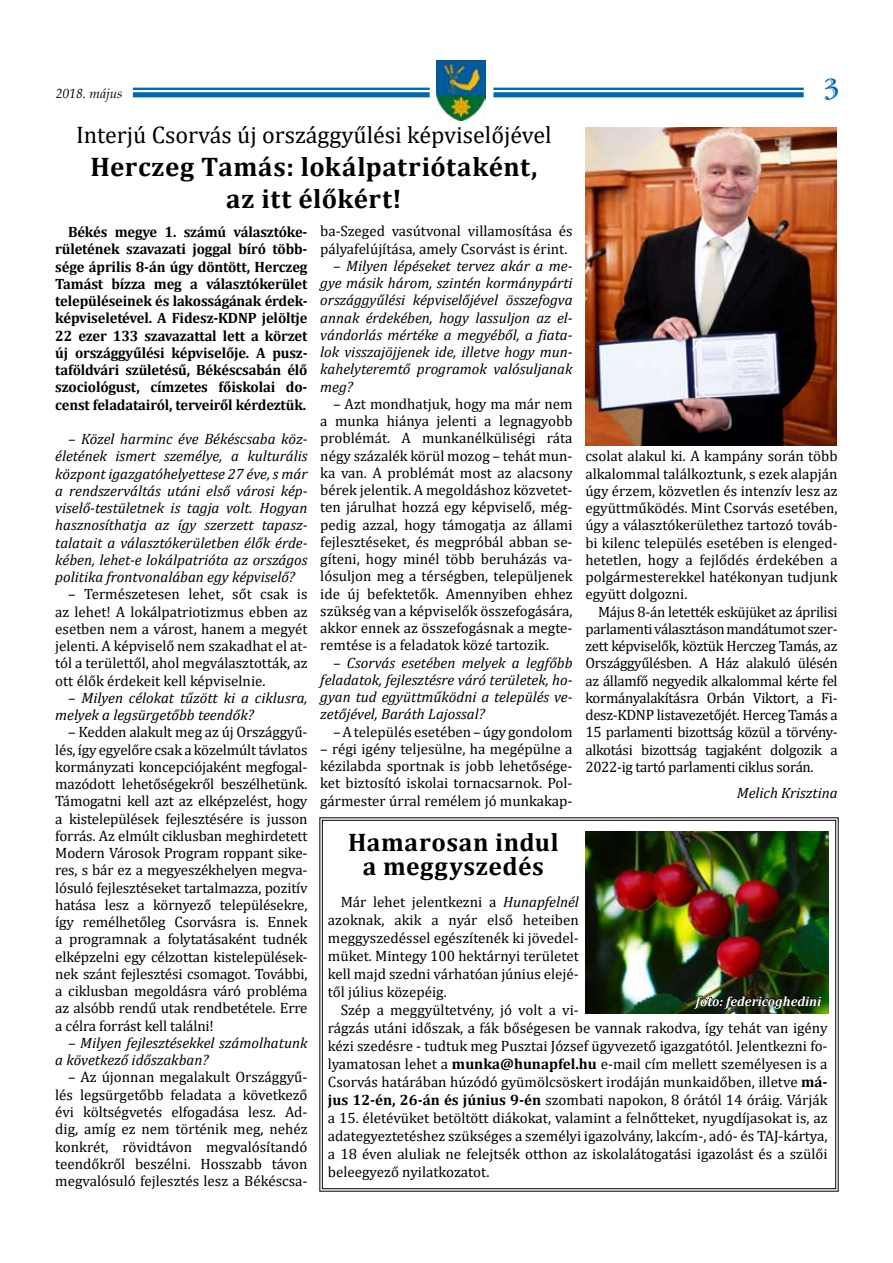
<style>
.page{position:relative;width:893px;height:1263px;background:#fff}
.page>*{position:absolute;margin:0;border:0;box-sizing:border-box;transform-origin:0 0}
.t1{font:700 27px/32.4px "Cambria";letter-spacing:.015em;color:#000;text-align:center}
.t2{font:700 27px "Garamond Handtooled PFL";color:#0066b3}
.t3{font:700 25.5px/24px "Cambria";letter-spacing:.025em;color:#000;text-align:center}
.t4{font:24px "Cambria";color:#000}
.t5{font:15px/17.2px "Cambria";color:#000;text-align:justify}
.t6{font:italic 15px/17.2px "Cambria";color:#000;text-align:justify}
.t7{font:700 15px/17.2px "Cambria";letter-spacing:-.01em;color:#000;text-align:justify}
.t8{font:italic 700 13.5px "Cambria";color:#fff}
.t9{font:italic 13.5px "Book Antiqua";color:#000}
.s1{font-style:italic}
.s2{font-weight:700}
</style>
<div class="page">
<svg style="left:133px;top:87px;width:671px;height:11px;background:#2a7fbf"></svg>
<hr style="left:67px;top:90px;width:791px;height:2px;background:#fff">
<div style="left:430px;top:65px;width:63px;height:57px;background:#fff"></div>
<img style="left:437px;top:61px;width:49px;height:59px">
<svg style="left:319px;top:817px;width:520px;height:375px"></svg>
<img style="left:585px;top:128px;width:251px;height:318px">
<img style="left:585px;top:831px;width:244px;height:183px">
<img style="left:693px;top:991px;width:129px;height:21px">
<p class="t9" style="left:56px;top:84px;width:68px">2018. május</p>
<h1 class="t2" style="left:823px;top:72px;width:16px">3</h1>
<h3 class="t4" style="left:76px;top:121px;width:477px">Interjú Csorvás új országgyűlési képviselőjével</h3>
<h1 class="t1" style="left:91px;top:149px;width:448px">Herczeg Tamás: lokálpatriótaként, az itt élőkért!</h1>
<p class="t7" style="left:55px;top:223px;width:254px;text-indent:13px">Békés megye 1. számú választóke&shy;rületének szavazati joggal bíró több&shy;sége április 8-án úgy döntött, Herczeg Tamást bízza meg a választókerület településeinek és lakosságának érdek&shy;képviseletével. A Fidesz-KDNP jelöltje 22 ezer 133 szavazattal lett a körzet új országgyűlési képviselője. A pusz&shy;taföldvári születésű, Békéscsabán élő szociológust, címzetes főiskolai do&shy;censt feladatairól, terveiről kérdeztük.</p>
<p class="t6" style="left:55px;top:430px;width:254px;text-indent:13px">– Közel harminc éve Békéscsaba köz&shy;életének ismert személye, a kulturális központ igazgatóhelyettese 27 éve, s már a rendszerváltás utáni első városi kép&shy;viselő-testületnek is tagja volt. Hogyan hasznosíthatja az így szerzett tapasz&shy;talatait a választókerületben élők érde&shy;kében, lehet-e lokálpatrióta az országos politika frontvonalában egy képviselő?</p>
<p class="t5" style="left:55px;top:586px;width:254px;text-indent:13px">– Természetesen lehet, sőt csak is az lehet! A lokálpatriotizmus ebben az esetben nem a várost, hanem a megyét jelenti. A képviselő nem szakadhat el at&shy;tól a területtől, ahol megválasztották, az ott élők érdekeit kell képviselnie.</p>
<p class="t6" style="left:55px;top:688px;width:254px;text-indent:13px">– Milyen célokat tűzött ki a ciklusra, melyek a legsürgetőbb teendők?</p>
<p class="t5" style="left:55px;top:724px;width:254px;text-indent:13px">– Kedden alakult meg az új Országgyű&shy;lés, így egyelőre csak a közelmúlt távlatos kormányzati koncepciójaként megfogal&shy;mazódott lehetőségekről beszélhetünk.<br>Támogatni kell azt az elképzelést, hogy a kistelepülések fejlesztésére is jusson forrás. Az elmúlt ciklusban meghirdetett Modern Városok Program roppant sike&shy;res, s bár ez a megyeszékhelyen megva&shy;lósuló fejlesztéseket tartalmazza, pozitív hatása lesz a környező településekre, így remélhetőleg Csorvásra is. Ennek a programnak a folytatásaként tudnék elképzelni egy célzottan kistelepülések&shy;nek szánt fejlesztési csomagot. További, a ciklusban megoldásra váró probléma az alsóbb rendű utak rendbetétele. Erre a célra forrást kell találni!</p>
<p class="t6" style="left:55px;top:1033px;width:254px;text-indent:13px">– Milyen fejlesztésekkel számolhatunk a következő időszakban?</p>
<p class="t5" style="left:55px;top:1069px;width:254px;text-indent:13px">– Az újonnan megalakult Országgyű&shy;lés legsürgetőbb feladata a következő évi költségvetés elfogadása lesz. Ad&shy;dig, amíg ez nem történik meg, nehéz konkrét, rövidtávon megvalósítandó teendőkről beszélni. Hosszabb távon megvalósuló fejlesztés lesz a Békéscsa-</p>
<p class="t5" style="left:320px;top:223px;width:254px">ba-Szeged vasútvonal villamosítása és pályafelújítása, amely Csorvást is érint.</p>
<p class="t6" style="left:320px;top:256px;width:254px;text-indent:13px">– Milyen lépéseket tervez akár a me&shy;gye másik három, szintén kormánypárti országgyűlési képviselőjével összefogva annak érdekében, hogy lassuljon az el&shy;vándorlás mértéke a megyéből, a fiata&shy;lok visszajöjjenek ide, illetve hogy mun&shy;kahelyteremtő programok valósuljanak meg?</p>
<p class="t5" style="left:320px;top:395px;width:254px;text-indent:13px">– Azt mondhatjuk, hogy ma már nem a munka hiánya jelenti a legnagyobb problémát. A munkanélküliségi ráta négy százalék körül mozog – tehát mun&shy;ka van. A problémát most az alacsony bérek jelentik. A megoldáshoz közvetet&shy;ten járulhat hozzá egy képviselő, még&shy;pedig azzal, hogy támogatja az állami fejlesztéseket, és megpróbál abban se&shy;gíteni, hogy minél több beruházás va&shy;lósuljon meg a térségben, települjenek ide új befektetők. Amennyiben ehhez szükség van a képviselők összefogására, akkor ennek az összefogásnak a megte&shy;remtése is a feladatok közé tartozik.</p>
<p class="t6" style="left:320px;top:653px;width:254px;text-indent:13px">– Csorvás esetében melyek a legfőbb feladatok, fejlesztésre váró területek, ho&shy;gyan tud együttműködni a település ve&shy;zetőjével, Baráth Lajossal?</p>
<p class="t5" style="left:333px;top:723px;width:241px">– A település esetében – úgy gondolom</p>
<p class="t5" style="left:320px;top:740px;width:254px">– régi igény teljesülne, ha megépülne a kézilabda sportnak is jobb lehetősége&shy;ket biztosító iskolai tornacsarnok. Pol&shy;gármester úrral remélem jó munkakap-</p>
<p class="t5" style="left:585px;top:448px;width:254px">csolat alakul ki. A kampány során több alkalommal találkoztunk, s ezek alapján úgy érzem, közvetlen és intenzív lesz az együttműködés. Mint Csorvás esetében, úgy a választókerülethez tartozó továb&shy;bi kilenc település esetében is elenged&shy;hetetlen, hogy a fejlődés érdekében a polgármesterekkel hatékonyan tudjunk együtt dolgozni.</p>
<p class="t5" style="left:585px;top:603px;width:254px;text-indent:13px">Május 8-án letették esküjüket az áprilisi parlamenti választáson mandátumot szer&shy;zett képviselők, köztük Herczeg Tamás, az Országgyűlésben. A Ház alakuló ülésén az államfő negyedik alkalommal kérte fel kormányalakításra Orbán Viktort, a Fi&shy;desz-KDNP listavezetőjét. Herceg Tamás a 15 parlamenti bizottság közül a törvény&shy;alkotási bizottság tagjaként dolgozik a 2022-ig tartó parlamenti ciklus során.</p>
<p class="t6" style="left:737px;top:784px;width:102px">Melich Krisztina</p>
<h2 class="t3" style="left:348px;top:829px;width:212px">Hamarosan indul a meggyszedés</h2>
<p class="t5" style="left:328px;top:892px;width:252px;line-height:18px;text-indent:13px">Már lehet jelentkezni a <span class="s1">Hunapfelnél </span>azoknak, akik a nyár első heteiben meggyszedéssel egészítenék ki jövedel&shy;müket. Mintegy 100 hektárnyi területet kell majd szedni várhatóan június elejé&shy;től július közepéig.</p>
<p class="t5" style="left:328px;top:1000px;width:501px;line-height:18px;text-align:left;text-indent:13px">Szép a meggyültetvény, jó volt a vi-<br>rágzás utáni időszak, a fák bőségesen be vannak rakodva, így tehát van igény kézi szedésre - tudtuk meg Pusztai József ügyvezető igazgatótól. Jelentkezni fo&shy;lyamatosan lehet a <span class="s2">munka@hunapfel.hu</span> e-mail cím mellett személyesen is a Csorvás határában húzódó gyümölcsöskert irodáján munkaidőben, illetve <span class="s2">má&shy;jus 12-én, 26-án és június 9-én</span> szombati napokon, 8 órától 14 óráig. Várják a 15. életévüket betöltött diákokat, valamint a felnőtteket, nyugdíjasokat is, az adategyeztetéshez szükséges a személyi igazolvány, lakcím-, adó- és TAJ-kártya, a 18 éven aluliak ne felejtsék otthon az iskolalátogatási igazolást és a szülői beleegyező nyilatkozatot.</p>
<p class="t8" style="left:696px;top:991px;width:127px">foto: federicoghedini</p>
</div>
